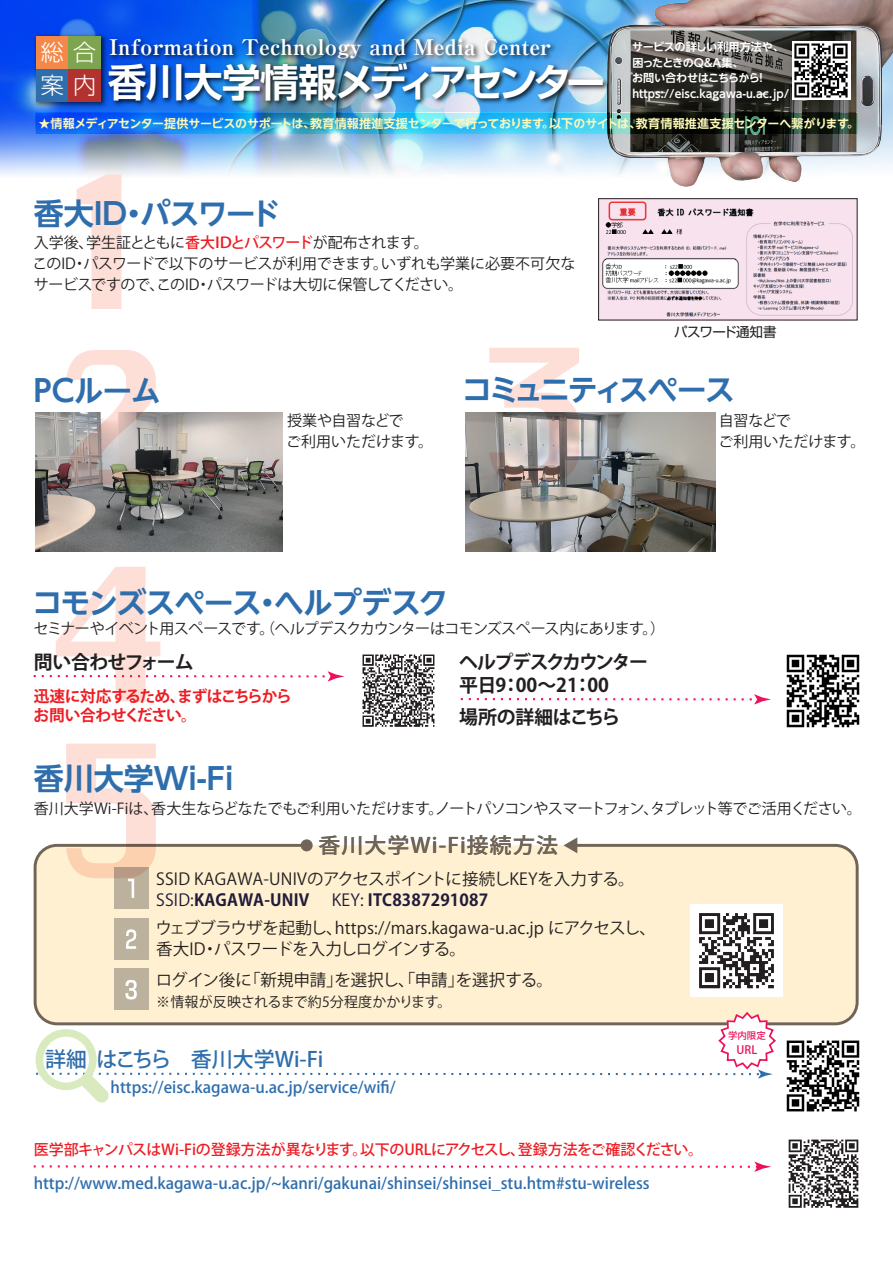
<style>
.page{position:relative;width:893px;height:1263px;background:#fff}
.page>*{position:absolute;margin:0;border:0;box-sizing:border-box;transform-origin:0 0}
.t1{font:700 38.7px "Shin Go Pr 6 N De";letter-spacing:-.095em;color:#fff}
.t2{font:700 30px "UD Shin Go NT Pr 6 N De";letter-spacing:-.04em;color:#2f6ead}
.t3{font:700 30px "UD Shin Go NT Pr 6 N De";letter-spacing:-.11em;color:#2f6ead}
.t4{font:700 30px "UD Shin Go NT Pr 6 N De";color:#2f6ead}
.t5{font:300 23.1px/32.7px "Shin Go Pr 6 N";color:#fff}
.t6{font:700 expanded 21.6px "Ryumin Pr 6 N";color:#fff}
.t7{font:500 21px "Koz Go Pro";color:#2f6ead}
.t8{font:500 21px "Koz Go Pr 6 N";letter-spacing:.05em;color:#57585a;scale:1.04 1}
.t9{font:700 18.9px/23.1px "Koz Go Pro";letter-spacing:-.08em;color:#231f20}
.t10{font:700 18.9px "Koz Go Pro";letter-spacing:-.05em;color:#231f20}
.t11{font:700 18.9px "Koz Go Pro";letter-spacing:-.015em;color:#231f20}
.t12{font:16.5px/21px "Koz Go Pro";letter-spacing:-.01em;color:#231f20}
.t13{font:16.5px/28.8px "Koz Go Pro";letter-spacing:.01em;color:#231f20;text-align:center}
.t14{font:500 15.75px "Koz Go Pr 6 N";color:#2f6ead}
.t15{font:700 15.75px/18.9px "Koz Go Pro";letter-spacing:-.055em;color:#ee1d23}
.t16{font:15px/21px "Koz Go Pro";letter-spacing:-.03em;color:#231f20}
.t17{font:500 15px "Koz Go Pro";letter-spacing:-.02em;color:#ee1d23}
.t18{font:15px/21px "Koz Go Pro";color:#231f20}
.t19{font:14.1px "Koz Go Pro";letter-spacing:.01em;color:#231f20}
.t20{font:13.5px "Shin Go Pr 6 N";letter-spacing:-.035em;color:#231f20}
.t21{font:700 12px "UD Shin Go NT Pr 6 N De";letter-spacing:-.02em;color:#fff9b6}
.t22{font:500 11.4px "Koz Go Pr 6 N";color:#ee1059}
.t23{font:700 11.1px/15.5px "UD Shin Go NT Pr 6 N De";letter-spacing:-.01em;color:#fff}
.t24{font:500 9.45px "Koz Go Pr 6 N";color:#ee1059}
.s1{font-family:"Koz Go Pr 6 N";font-weight:400}
.s2{font-weight:500;color:#ee1d23}
.s3{color:#211b3a}
.s4{font-weight:700;color:#211b3a}
</style>
<div class="page">
<img style="left:0;top:0;width:606px;height:184px">
<img style="left:606px;top:0;width:287px;height:187px">
<svg style="left:36px;top:113px;width:821px;height:20px;background:#22719e"></svg>
<img style="left:465px;top:412px;width:250px;height:140px">
<img style="left:36px;top:412px;width:247px;height:140px">
<div style="left:35px;top:845px;width:822px;height:179px;background:#fef0d0;border-radius:22px"></div>
<div style="left:34px;top:844px;width:825px;height:181px;border:3px solid #716557;border-radius:22px"></div>
<svg style="left:563px;top:837px;width:14px;height:16px"></svg>
<div style="left:301px;top:839px;width:12px;height:12px;background:#716557;border-radius:50%"></div>
<svg style="left:77px;top:174px;width:44px;height:135px"></svg>
<svg style="left:66px;top:350px;width:90px;height:134px"></svg>
<svg style="left:489px;top:348px;width:90px;height:134px"></svg>
<img style="left:103px;top:32px;width:511px;height:88px">
<img style="left:786px;top:1040px;width:74px;height:72px">
<svg style="left:34px;top:1161px;width:737px;height:11px"></svg>
<img style="left:788px;top:1139px;width:71px;height:69px">
<img style="left:691px;top:904px;width:92px;height:92px">
<svg style="left:36px;top:1010px;width:741px;height:93px"></svg>
<img style="left:792px;top:41px;width:58px;height:58px">
<svg style="left:34px;top:567px;width:310px;height:134px"></svg>
<svg style="left:461px;top:694px;width:310px;height:10px"></svg>
<div style="left:114px;top:918px;width:35px;height:42px;background:#bbb19c"></div>
<svg style="left:126px;top:929px;width:10px;height:20px"></svg>
<div style="left:114px;top:968px;width:35px;height:42px;background:#bbb19c"></div>
<svg style="left:125px;top:980px;width:12px;height:19px"></svg>
<div style="left:114px;top:867px;width:35px;height:42px;background:#bbb19c"></div>
<svg style="left:66px;top:744px;width:90px;height:154px"></svg>
<img style="left:786px;top:654px;width:74px;height:74px">
<img style="left:362px;top:654px;width:73px;height:73px">
<img style="left:600px;top:200px;width:255px;height:118px">
<div style="left:598px;top:198px;width:259px;height:122px;border:1px solid #231f20"></div>
<img style="left:31px;top:32px;width:79px;height:78px">
<div style="left:36px;top:36px;width:32px;height:33px;background:#f58848"></div>
<div style="left:36px;top:69px;width:32px;height:32px;background:#2f6ead"></div>
<div style="left:68px;top:36px;width:33px;height:33px;background:#7ea44f"></div>
<div style="left:68px;top:69px;width:33px;height:32px;background:#b1322e"></div>
<h3 class="t5" style="left:41px;top:34px;width:57px">総合案内</h3>
<h3 class="t6" style="left:109px;top:30px;width:444px">Information Technology and Media Center</h3>
<h1 class="t1" style="left:108px;top:51px;width:499px">香川大学情報メディアセンター</h1>
<p class="t23" style="left:632px;top:39px;width:159px">サービスの詳しい利用方法や、困ったときのQ＆A集、<br>お問い合わせはこちらから！https://eisc.kagawa-u.ac.jp/</p>
<p class="t21" style="left:38px;top:113px;width:822px"><span class="s1">★</span>情報メディアセンター提供サービスのサポートは、教育情報推進支援センターで行っております。以下のサイトは、教育情報推進支援センターへ繋がります。</p>
<h2 class="t2" style="left:34px;top:189px;width:249px">香大ID・パスワード</h2>
<p class="t16" style="left:33px;top:232px;width:544px">入学後、学生証とともに<span class="s2">香大IDとパスワード</span>が配布されます。<br>このID・パスワードで以下のサービスが利用できます。いずれも学業に必要不可欠なサービスですので、このID・パスワードは大切に保管してください。</p>
<p class="t20" style="left:674px;top:321px;width:104px">パスワード通知書</p>
<h2 class="t2" style="left:28px;top:367px;width:135px">ＰＣルーム</h2>
<h2 class="t3" style="left:462px;top:365px;width:274px">コミュニティスペース</h2>
<p class="t18" style="left:286px;top:411px;width:148px">授業や自習などで<br>ご利用いただけます。</p>
<p class="t18" style="left:718px;top:411px;width:149px">自習などで<br>ご利用いただけます。</p>
<h2 class="t2" style="left:32px;top:578px;width:417px">コモンズスペース・ヘルプデスク</h2>
<p class="t10" style="left:34px;top:650px;width:161px">問い合わせフォーム</p>
<p class="t15" style="left:33px;top:688px;width:260px">迅速に対応するため、まずはこちらからお問い合わせください。</p>
<p class="t16" style="left:34px;top:619px;width:633px">セミナーやイベント用スペースです。（ヘルプデスクカウンターはコモンズスペース内にあります。）</p>
<p class="t9" style="left:459px;top:652px;width:191px">ヘルプデスクカウンター平日9：00～21：00</p>
<p class="t11" style="left:459px;top:705px;width:163px">場所の詳細はこちら</p>
<h2 class="t4" style="left:34px;top:754px;width:201px">香川大学Wi-Fi</h2>
<p class="t16" style="left:34px;top:798px;width:830px">香川大学Wi-Fiは、香大生ならどなたでもご利用いただけます。ノートパソコンやスマートフォン、タブレット等でご活用ください。</p>
<h3 class="t8" style="left:318px;top:834px;width:232px">香川大学Wi-Fi接続方法</h3>
<p class="t12" style="left:156px;top:868px;width:480px">SSID KAGAWA-UNIVのアクセスポイントに接続しKEYを入力する。<br><span class="s3">SSID:</span><span class="s4">KAGAWA-UNIV</span></p>
<p class="t13" style="left:155px;top:886px;width:502px"><span class="s3">KEY:</span> <span class="s4">ITC8387291087<br></span>ウェブブラウザを起動し、https://mars.kagawa-u.ac.jp にアクセスし、</p>
<p class="t12" style="left:156px;top:934px;width:398px;line-height:30.9px">香大ID・パスワードを入力しログインする。<br>ログイン後に「新規申請」を選択し、「申請」を選択する。</p>
<p class="t19" style="left:156px;top:993px;width:297px">※情報が反映されるまで約5分程度かかります。</p>
<h3 class="t7" style="left:45px;top:1046px;width:280px">詳細 はこちら　香川大学Wi-Fi</h3>
<p class="t14" style="left:111px;top:1079px;width:286px">https://eisc.kagawa-u.ac.jp/service/wifi/</p>
<p class="t17" style="left:34px;top:1140px;width:671px">医学部キャンパスはWi-Fiの登録方法が異なります。以下のURLにアクセスし、登録方法をご確認ください。</p>
<p class="t14" style="left:34px;top:1174px;width:618px">http://www.med.kagawa-u.ac.jp/~kanri/gakunai/shinsei/shinsei_stu.htm#stu-wireless</p>
<p class="t24" style="left:728px;top:1030px;width:39px">学内限定</p>
<p class="t22" style="left:737px;top:1043px;width:22px">URL</p>
</div>
